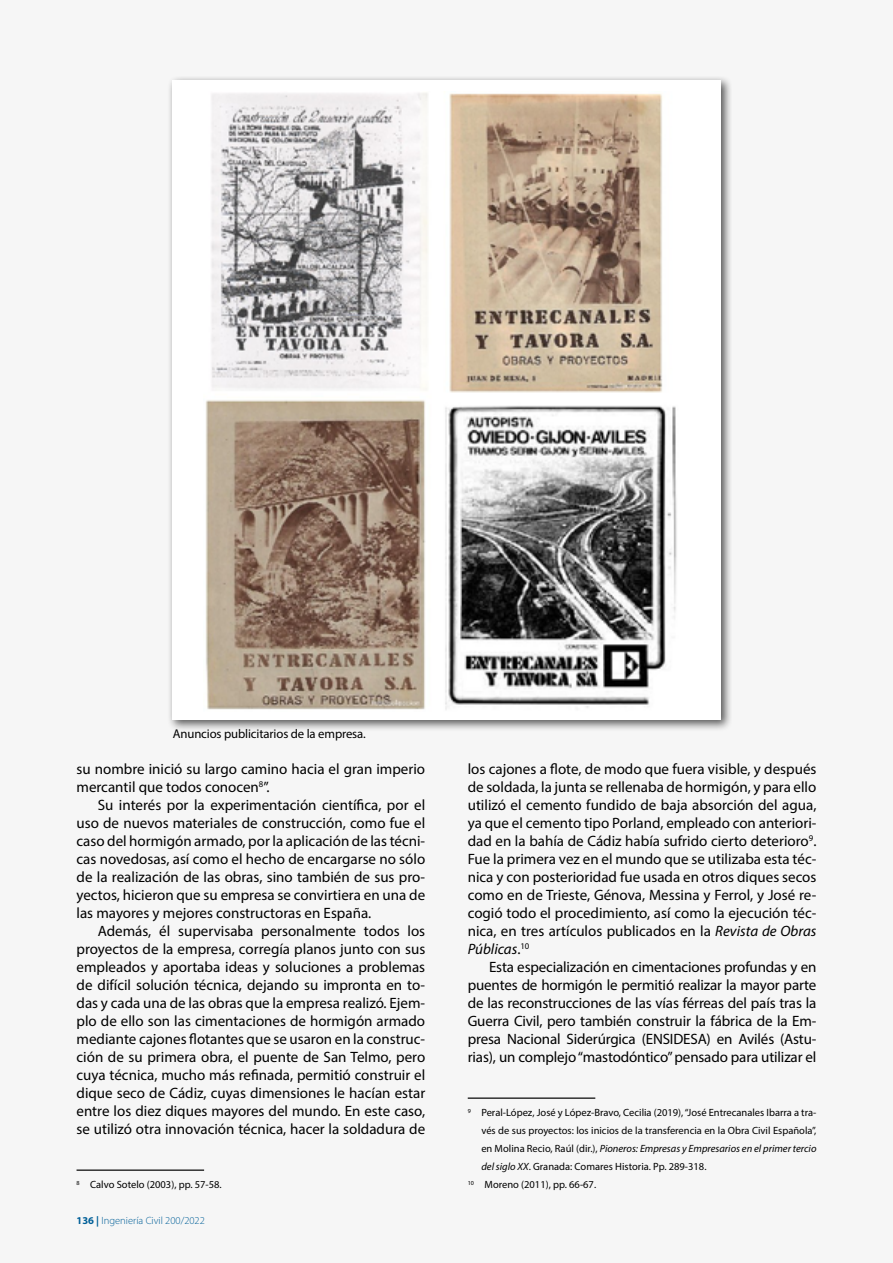
<style>
.page{position:relative;width:893px;height:1263px;background:#f6f6f6}
.page>*{position:absolute;margin:0;border:0;box-sizing:border-box;transform-origin:0 0}
.t1{font:15px/18px "Myriad Pro";color:#000;text-align:justify}
.t2{font:12.75px "Myriad Pro";letter-spacing:-.01em;color:#000}
.t3{font:10.5px "Myriad Pro";color:#000}
.t4{font:italic 10.5px "Myriad Pro";color:#000}
.t5{font:300 10.5px "Myriad Pro";color:#005f98}
.s1{font-weight:700}
.s2{font-style:italic}
.s3{font-style:normal}
</style>
<div class="page">
<hr style="left:77px;top:1169px;width:127px;height:2px;background:#000">
<hr style="left:468px;top:1097px;width:127px;height:2px;background:#000">
<div style="left:167px;top:76px;width:564px;height:655px;background:#000;opacity:.65"></div>
<div style="left:172px;top:81px;width:549px;height:639px;background:#fff"></div>
<img style="left:205px;top:93px;width:472px;height:617px">
<p class="t2" style="left:173px;top:726px;width:195px">Anuncios publicitarios de la empresa.</p>
<p class="t1" style="left:77px;top:760px;width:350px">su nombre inició su largo camino hacia el gran imperio mercantil que todos conocen<sup>8</sup>”.</p>
<p class="t1" style="left:77px;top:796px;width:350px;text-indent:21px">Su interés por la experimentación científica, por el uso de nuevos materiales de construcción, como fue el caso del hormigón armado, por la aplicación de las técni&shy;cas novedosas, así como el hecho de encargarse no sólo de la realización de las obras, sino también de sus pro&shy;yectos, hicieron que su empresa se convirtiera en una de las mayores y mejores constructoras en España.</p>
<p class="t1" style="left:77px;top:922px;width:350px;text-indent:21px">Además, él supervisaba personalmente todos los proyectos de la empresa, corregía planos junto con sus empleados y aportaba ideas y soluciones a problemas de difícil solución técnica, dejando su impronta en to&shy;das y cada una de las obras que la empresa realizó. Ejem&shy;plo de ello son las cimentaciones de hormigón armado mediante cajones flotantes que se usaron en la construc&shy;ción de su primera obra, el puente de San Telmo, pero cuya técnica, mucho más refinada, permitió construir el dique seco de Cádiz, cuyas dimensiones le hacían estar entre los diez diques mayores del mundo. En este caso, se utilizó otra innovación técnica, hacer la soldadura de</p>
<p class="t3" style="left:77px;top:1178px;width:147px"><sup>8</sup> Calvo Sotelo (2003), pp. 57-58.</p>
<p class="t5" style="left:77px;top:1214px;width:130px"><span class="s1">136 |</span> Ingeniería Civil 200/2022</p>
<p class="t1" style="left:468px;top:760px;width:350px">los cajones a flote, de modo que fuera visible, y después de soldada, la junta se rellenaba de hormigón, y para ello utilizó el cemento fundido de baja absorción del agua, ya que el cemento tipo Porland, empleado con anteriori&shy;dad en la bahía de Cádiz había sufrido cierto deterioro<sup>9</sup>.<br>Fue la primera vez en el mundo que se utilizaba esta téc&shy;nica y con posterioridad fue usada en otros diques secos como en de Trieste, Génova, Messina y Ferrol, y José re&shy;cogió todo el procedimiento, así como la ejecución téc&shy;nica, en tres artículos publicados en la <span class="s2">Revista de Obras Públicas</span>.<sup>10</sup></p>
<p class="t1" style="left:468px;top:958px;width:350px;text-indent:21px">Esta especialización en cimentaciones profundas y en puentes de hormigón le permitió realizar la mayor parte de las reconstrucciones de las vías férreas del país tras la Guerra Civil, pero también construir la fábrica de la Em&shy;presa Nacional Siderúrgica (ENSIDESA) en Avilés (Astu&shy;rias), un complejo “mastodóntico” pensado para utilizar el</p>
<p class="t3" style="left:468px;top:1106px;width:350px"><sup>9</sup> Peral-López, José y López-Bravo, Cecilia (2019), “José Entrecanales Ibarra a tra-</p>
<p class="t3" style="left:481px;top:1124px;width:337px">vés de sus proyectos: los inicios de la transferencia en la Obra Civil Española”,</p>
<p class="t4" style="left:481px;top:1142px;width:337px"><span class="s3">en Molina Recio, Raúl (dir.),</span> Pioneros: Empresas y Empresarios en el primer tercio</p>
<p class="t3" style="left:481px;top:1160px;width:227px"><span class="s2">del siglo XX</span>. Granada: Comares Historia. Pp. 289-318.</p>
<p class="t3" style="left:468px;top:1178px;width:130px"><sup>10</sup> Moreno (2011), pp. 66-67.</p>
</div>
